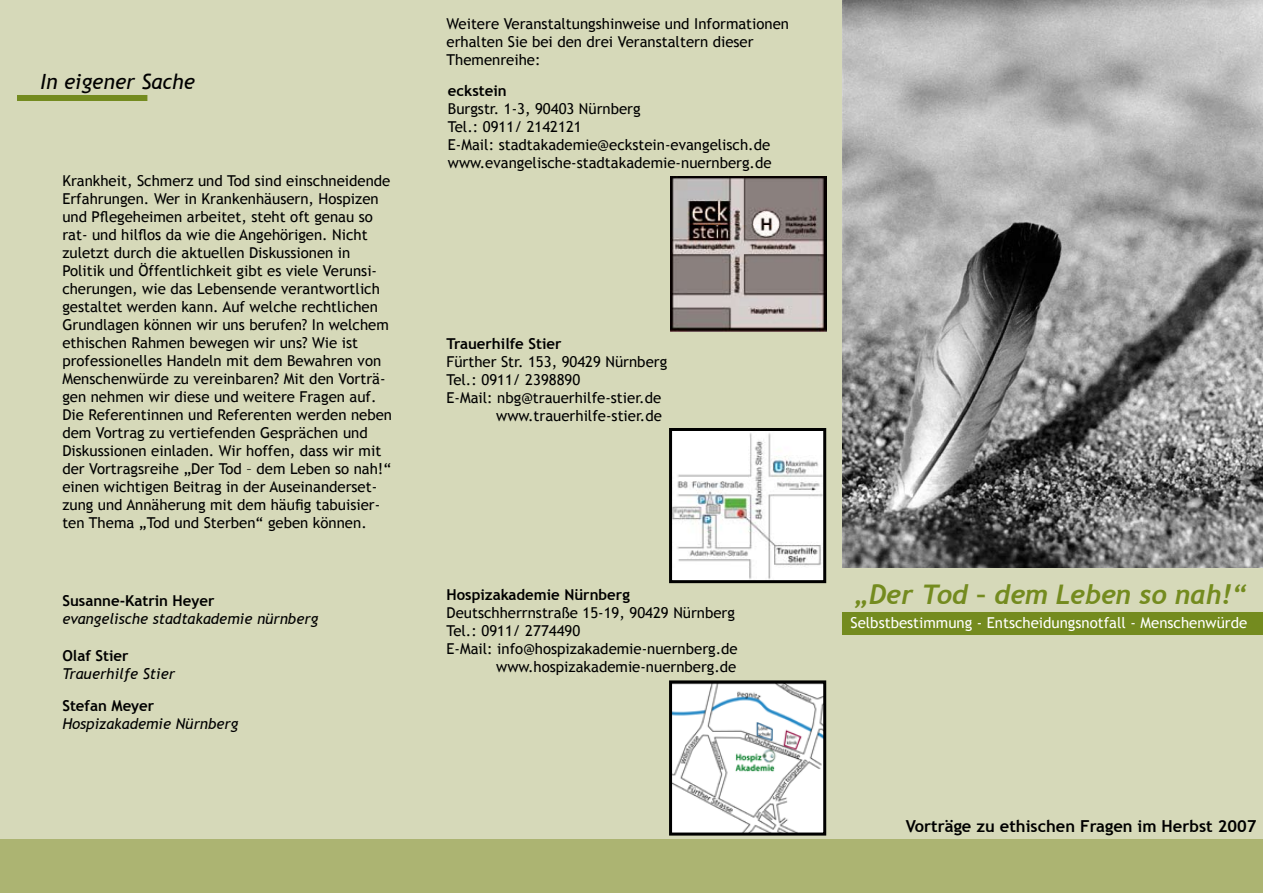
<style>
.page{position:relative;width:1263px;height:893px;background:#d6d9b9}
.page>*{position:absolute;margin:0;border:0;box-sizing:border-box;transform-origin:0 0}
.t1{font:italic 700 27px "Trebuchet";color:#748b1f}
.t2{font:italic 21px "Trebuchet MS";color:#000}
.t3{font:700 16.5px "Trebuchet MS";color:#000}
.t4{font:15px/18px "Trebuchet MS";color:#000}
.t5{font:700 15px "Trebuchet MS";color:#000}
.t6{font:italic 15px "Trebuchet MS";color:#000}
.t7{font:15px "Trebuchet MS";color:#fff}
</style>
<div class="page">
<div style="left:842px;top:612px;width:421px;height:23px;background:#748b1f"></div>
<div style="left:0;top:839px;width:1263px;height:54px;background:#acb472"></div>
<svg style="left:669px;top:428px;width:158px;height:156px;background:#dadbda"></svg>
<img style="left:671px;top:176px;width:155px;height:156px">
<img style="left:842px;top:0;width:421px;height:568px">
<div style="left:17px;top:95px;width:130px;height:6px;background:#748b1f"></div>
<svg style="left:669px;top:680px;width:158px;height:156px;background:#d4d7d7"></svg>
<h2 class="t2" style="left:40px;top:69px;width:156px">In eigener Sache</h2>
<p class="t4" style="left:62px;top:172px;width:331px">Krankheit, Schmerz und Tod sind einschneidende Erfahrungen. Wer in Krankenhäusern, Hospizen und Pflegeheimen arbeitet, steht oft genau so rat- und hilflos da wie die Angehörigen. Nicht zuletzt durch die aktuellen Diskussionen in Politik und Öffentlichkeit gibt es viele Verunsi&shy;cherungen, wie das Lebensende verantwortlich gestaltet werden kann. Auf welche rechtlichen Grundlagen können wir uns berufen? In welchem ethischen Rahmen bewegen wir uns? Wie ist professionelles Handeln mit dem Bewahren von Menschenwürde zu vereinbaren? Mit den Vorträ&shy;gen nehmen wir diese und weitere Fragen auf.<br>Die Referentinnen und Referenten werden neben dem Vortrag zu vertiefenden Gesprächen und Diskussionen einladen. Wir hoffen, dass wir mit der Vortragsreihe „Der Tod – dem Leben so nah!“ einen wichtigen Beitrag in der Auseinanderset&shy;zung und Annäherung mit dem häufig tabuisier&shy;ten Thema „Tod und Sterben“ geben können.</p>
<p class="t5" style="left:62px;top:591px;width:154px">Susanne-Katrin Heyer</p>
<p class="t6" style="left:62px;top:610px;width:257px">evangelische stadtakademie nürnberg</p>
<p class="t5" style="left:62px;top:646px;width:68px">Olaf Stier</p>
<p class="t6" style="left:62px;top:665px;width:114px">Trauerhilfe Stier</p>
<p class="t5" style="left:62px;top:696px;width:93px">Stefan Meyer</p>
<p class="t6" style="left:62px;top:714px;width:177px">Hospizakademie Nürnberg</p>
<p class="t4" style="left:446px;top:15px;width:344px">Weitere Veranstaltungshinweise und Informationen erhalten Sie bei den drei Veranstaltern dieser<br>Themenreihe:</p>
<p class="t5" style="left:448px;top:81px;width:60px">eckstein</p>
<p class="t4" style="left:448px;top:100px;width:325px">Burgstr. 1-3, 90403 Nürnberg<br>Tel.: 0911/ 2142121<br>E-Mail: stadtakademie@eckstein-evangelisch.de www.evangelische-stadtakademie-nuernberg.de</p>
<p class="t5" style="left:446px;top:334px;width:117px">Trauerhilfe Stier</p>
<p class="t4" style="left:446px;top:353px;width:222px">Fürther Str. 153, 90429 Nürnberg</p>
<p class="t4" style="left:446px;top:371px;width:135px">Tel.: 0911/ 2398890</p>
<p class="t4" style="left:446px;top:389px;width:216px">E-Mail: nbg@trauerhilfe-stier.de</p>
<p class="t4" style="left:496px;top:407px;width:167px">www.trauerhilfe-stier.de</p>
<p class="t5" style="left:446px;top:585px;width:185px">Hospizakademie Nürnberg</p>
<p class="t4" style="left:446px;top:604px;width:290px">Deutschherrnstraße 15-19, 90429 Nürnberg</p>
<p class="t4" style="left:446px;top:622px;width:135px">Tel.: 0911/ 2774490</p>
<p class="t4" style="left:446px;top:640px;width:293px">E-Mail: info@hospizakademie-nuernberg.de</p>
<p class="t4" style="left:496px;top:658px;width:242px">www.hospizakademie-nuernberg.de</p>
<h1 class="t1" style="left:853px;top:578px;width:395px">„Der Tod – dem Leben so nah!“</h1>
<p class="t7" style="left:850px;top:613px;width:398px">Selbstbestimmung - Entscheidungsnotfall - Menschenwürde</p>
<p class="t3" style="left:906px;top:816px;width:352px">Vorträge zu ethischen Fragen im Herbst 2007</p>
</div>
